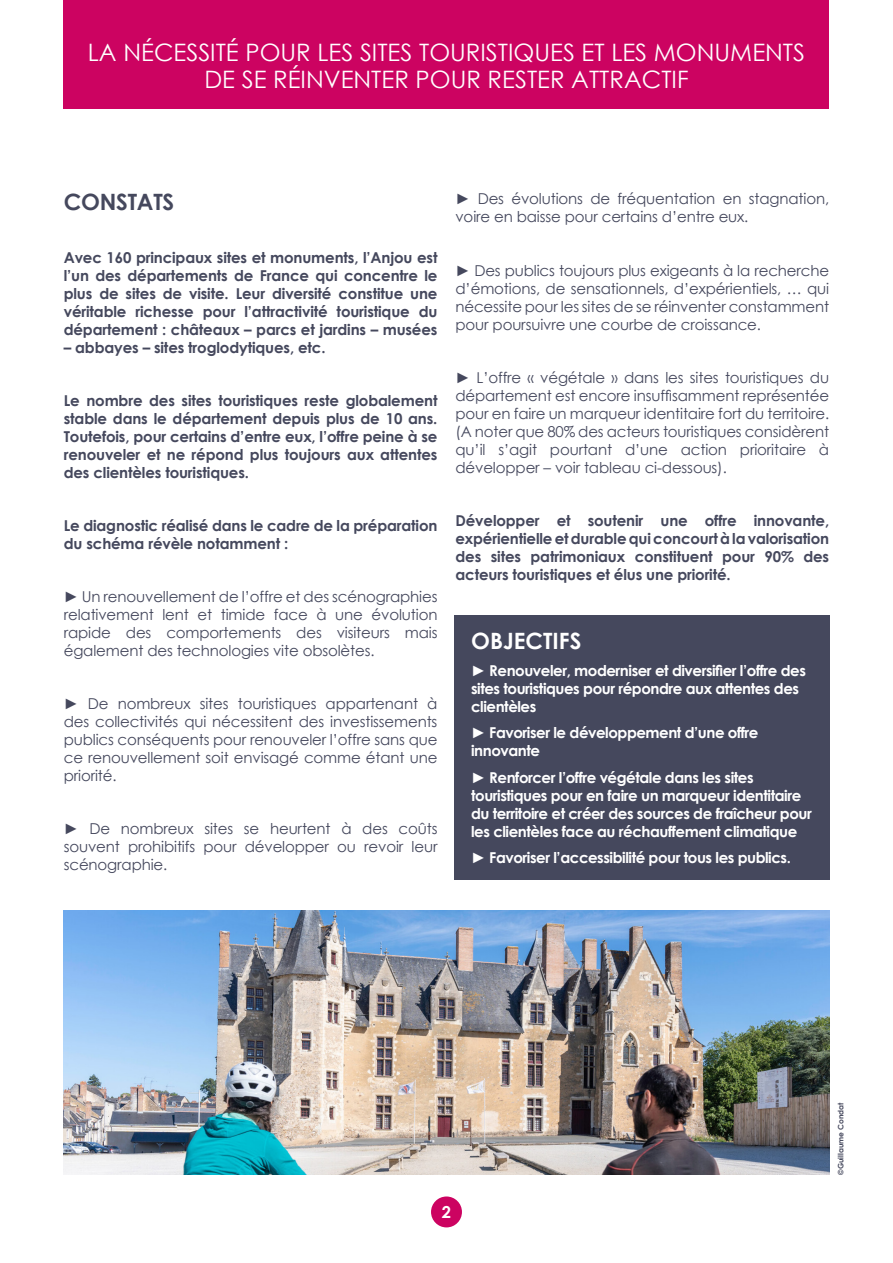
<style>
.page{position:relative;width:893px;height:1263px;background:#fff}
.page>*{position:absolute;margin:0;border:0;box-sizing:border-box;transform-origin:0 0}
.t1{font:24px/27px "Century Gothic";color:#fff;text-align:center}
.Texte_courant{font:700 22.5px "Century Gothic";color:#fff}
.Texte_courant-2{font:700 22.5px "Century Gothic";letter-spacing:-.01em;color:#45485d}
.t2{font:700 16.5px "Century Gothic";color:#fff}
.Texte_courant-3{font:15px/18px "Century Gothic";letter-spacing:-.01em;color:#45485d;text-align:justify}
.Texte_courant-4{font:700 15px/18px "Century Gothic";letter-spacing:-.01em;color:#45485d;text-align:justify}
.Texte_courant-5{font:700 15px/18px "Century Gothic";letter-spacing:-.03em;color:#fff}
.Mentions___encadrés{font:700 7.5px "Century Gothic";color:#45485d}
.s1{font-weight:400}
</style>
<div class="page">
<div style="left:431px;top:1196px;width:31px;height:31px;background:#cc0361;border-radius:50%"></div>
<div style="left:64px;top:0;width:765px;height:109px;background:#cc0361"></div>
<img style="left:64px;top:910px;width:765px;height:265px">
<div style="left:454px;top:615px;width:375px;height:265px;background:#45485d"></div>
<h1 class="t1" style="left:88px;top:38px;width:719px">LA NÉCESSITÉ POUR LES SITES TOURISTIQUES ET LES MONUMENTS<br>DE SE RÉINVENTER POUR RESTER ATTRACTIF</h1>
<p class="Texte_courant-2" style="left:64px;top:185px;width:112px">CONSTATS</p>
<p class="Texte_courant-4" style="left:64px;top:248px;width:375px">Avec 160 principaux sites et monuments, l’Anjou est l’un des départements de France qui concentre le plus de sites de visite. Leur diversité constitue une véritable richesse pour l’attractivité touristique du département : châteaux – parcs et jardins – musées</p>
<p class="Texte_courant-4" style="left:64px;top:338px;width:263px">– abbayes – sites troglodytiques, etc.</p>
<p class="Texte_courant-4" style="left:64px;top:391px;width:375px">Le nombre des sites touristiques reste globalement stable dans le département depuis plus de 10 ans.<br>Toutefois, pour certains d’entre eux, l’offre peine à se renouveler et ne répond plus toujours aux attentes des clientèles touristiques.</p>
<p class="Texte_courant-4" style="left:64px;top:516px;width:375px">Le diagnostic réalisé dans le cadre de la préparation du schéma révèle notamment :</p>
<p class="Texte_courant-3" style="left:64px;top:587px;width:375px">► Un renouvellement de l’offre et des scénographies relativement lent et timide face à une évolution rapide des comportements des visiteurs mais également des technologies vite obsolètes.</p>
<p class="Texte_courant-3" style="left:64px;top:694px;width:375px">► De nombreux sites touristiques appartenant à des collectivités qui nécessitent des investissements publics conséquents pour renouveler l’offre sans que ce renouvellement soit envisagé comme étant une priorité.</p>
<p class="Texte_courant-3" style="left:64px;top:819px;width:375px">► De nombreux sites se heurtent à des coûts souvent prohibitifs pour développer ou revoir leur scénographie.</p>
<p class="Texte_courant-3" style="left:455px;top:190px;width:375px">► Des évolutions de fréquentation en stagnation, voire en baisse pour certains d’entre eux.</p>
<p class="Texte_courant-3" style="left:455px;top:261px;width:375px">► Des publics toujours plus exigeants à la recherche d’émotions, de sensationnels, d’expérientiels, … qui nécessite pour les sites de se réinventer constamment pour poursuivre une courbe de croissance.</p>
<p class="Texte_courant-3" style="left:455px;top:368px;width:375px">► L’offre « végétale » dans les sites touristiques du département est encore insuffisamment représentée pour en faire un marqueur identitaire fort du territoire. (A noter que 80% des acteurs touristiques considèrent qu’il s’agit pourtant d’une action prioritaire à développer – voir tableau ci-dessous).</p>
<p class="Texte_courant-4" style="left:455px;top:510px;width:375px">Développer et soutenir une offre innovante, expérientielle et durable qui concourt à la valorisation des sites patrimoniaux constituent pour 90% des acteurs touristiques et élus une priorité.</p>
<p class="Texte_courant" style="left:471px;top:624px;width:112px">OBJECTIFS</p>
<p class="Texte_courant-5" style="left:471px;top:661px;width:336px"><span class="s1">►</span> Renouveler, moderniser et diversifier l’offre des sites touristiques pour répondre aux attentes des clientèles</p>
<p class="Texte_courant-5" style="left:471px;top:723px;width:289px"><span class="s1">►</span> Favoriser le développement d’une offre innovante</p>
<p class="Texte_courant-5" style="left:471px;top:768px;width:342px"><span class="s1">►</span> Renforcer l’offre végétale dans les sites touristiques pour en faire un marqueur identitaire du territoire et créer des sources de fraîcheur pour les clientèles face au réchauffement climatique</p>
<p class="Texte_courant-5" style="left:471px;top:848px;width:321px"><span class="s1">►</span> Favoriser l’accessibilité pour tous les publics.</p>
<p class="t2" style="left:442px;top:1200px;width:11px">2</p>
<p class="Mentions___encadrés" style="left:835px;top:1175px;width:74px;rotate:-90deg">©Guillaume Condat</p>
</div>
